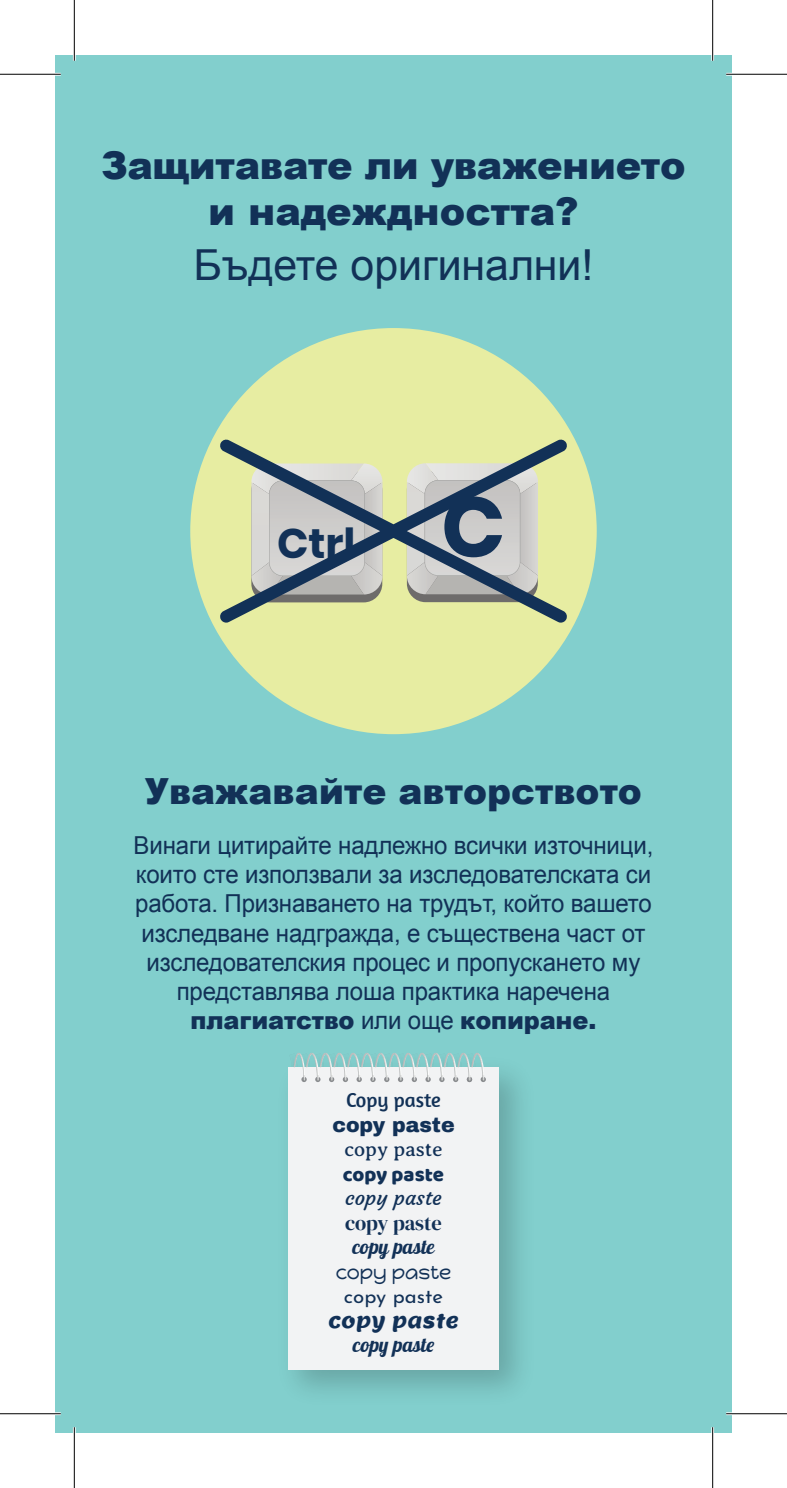
<style>
.page{position:relative;width:787px;height:1488px;background:#fff}
.page>*{position:absolute;margin:0;border:0;box-sizing:border-box;transform-origin:0 0}
.t1{font:42.75px "Arial";color:#123157}
.t2{font:700 41.4px "Poppins";color:#123157}
.t3{font:900 38.25px/45.9px "Arial";letter-spacing:-.01em;color:#123157;text-align:center}
.t4{font:900 36px "Arial";color:#123157}
.t5{font:24.75px/29.2px "Arial";letter-spacing:-.005em;color:#123157;text-align:center}
.t6{font:20.47px "Amaranth";color:#123157}
.t7{font:900 20.47px "Archivo";color:#123157}
.t8{font:20.47px "Averia Serif Libre";color:#123157}
.t9{font:20.47px "Baloo Bhaina";color:#123157}
.t10{font:20.47px "Courgette";color:#123157}
.t11{font:20.47px "DM Serif Display";letter-spacing:-.005em;color:#123157}
.t12{font:20.47px "Galada";color:#123157}
.t13{font:20.47px "Happy Monkey";color:#123157}
.t14{font:20.47px "Josefin Sans";color:#123157}
.t15{font:20.47px "Lemon";color:#123157}
.t16{font:20.47px "Lobster";color:#123157}
.s1{font-size:84.38px}
.s2{font-weight:900}
</style>
<div class="page">
<div style="left:55px;top:55px;width:676px;height:1378px;background:#82cfcd"></div>
<div style="left:190px;top:328px;width:406px;height:406px;background:#e7eda2;border-radius:50%"></div>
<svg style="left:220px;top:439px;width:347px;height:184px"></svg>
<img style="left:294px;top:1052px;width:226px;height:339px">
<div style="left:288px;top:1067px;width:210px;height:303px;background:#f2f3f4"></div>
<svg style="left:293px;top:1053px;width:192px;height:29px"></svg>
<hr style="left:0;top:73px;width:61px;height:3px;background:#fff">
<hr style="left:726px;top:73px;width:60px;height:3px;background:#fff">
<hr style="left:0;top:1412px;width:61px;height:3px;background:#fff">
<hr style="left:726px;top:1412px;width:60px;height:3px;background:#fff">
<hr style="left:73px;top:0;width:3px;height:61px;background:#fff">
<hr style="left:73px;top:1427px;width:3px;height:61px;background:#fff">
<hr style="left:711px;top:0;width:2px;height:61px;background:#fff">
<hr style="left:711px;top:1427px;width:2px;height:61px;background:#fff">
<hr style="left:0;top:74px;width:61px;height:1px;background:#000">
<hr style="left:726px;top:74px;width:60px;height:1px;background:#000">
<hr style="left:0;top:1413px;width:61px;height:1px;background:#000">
<hr style="left:726px;top:1413px;width:60px;height:1px;background:#000">
<hr style="left:74px;top:0;width:1px;height:61px;background:#000">
<hr style="left:74px;top:1427px;width:1px;height:61px;background:#000">
<hr style="left:712px;top:0;width:1px;height:61px;background:#000">
<hr style="left:712px;top:1427px;width:1px;height:61px;background:#000">
<h3 class="t3" style="left:101px;top:141px;width:585px">Защитавате ли уважението и надеждността?</h3>
<h1 class="t1" style="left:193px;top:237px;width:401px">Бъдете оригинални!</h1>
<h2 class="t2" style="left:277px;top:519px;width:229px">Ctrl <span class="s1">C</span></h2>
<h3 class="t4" style="left:145px;top:765px;width:498px">Уважавайте авторството</h3>
<p class="t5" style="left:134px;top:831px;width:521px">Винаги цитирайте надлежно всички източници, които сте използвали за изследователската си работа. Признаването на трудът, който вашето изследване надгражда, е съществена част от изследователския процес и пропускането му представлява лоша практика наречена <span class="s2">плагиатство</span> или още <span class="s2">копиране.</span></p>
<p class="t6" style="left:346px;top:1088px;width:96px">Copy paste</p>
<p class="t7" style="left:332px;top:1112px;width:124px">copy paste</p>
<p class="t8" style="left:344px;top:1138px;width:100px">copy paste</p>
<p class="t9" style="left:343px;top:1162px;width:103px">copy paste</p>
<p class="t10" style="left:345px;top:1185px;width:98px">copy paste</p>
<p class="t11" style="left:345px;top:1211px;width:98px">copy paste</p>
<p class="t12" style="left:352px;top:1235px;width:84px">copy paste</p>
<p class="t13" style="left:335px;top:1259px;width:117px">copy paste</p>
<p class="t14" style="left:344px;top:1279px;width:101px">copy paste</p>
<p class="t15" style="left:328px;top:1307px;width:132px">copy paste</p>
<p class="t16" style="left:353px;top:1332px;width:83px">copy paste</p>
</div>
